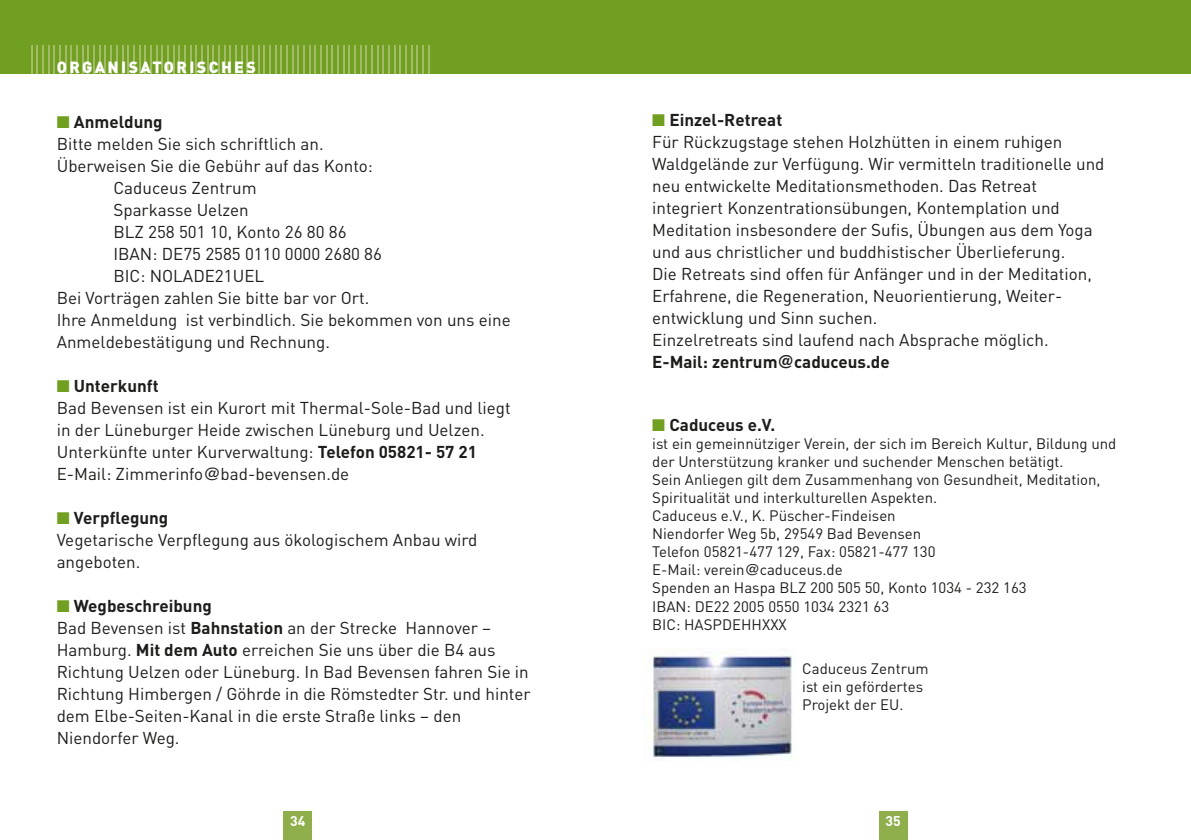
<style>
.page{position:relative;width:1191px;height:840px;background:#fff}
.page>*{position:absolute;margin:0;border:0;box-sizing:border-box;transform-origin:0 0}
.t1{font:17px/22px "DIN";color:#1d1d1b}
.t2{font:700 17px "DIN";color:#1d1d1b}
.t3{font:900 16px "DIN";color:#fff}
.t4{font:15px/18px "DIN";color:#1d1d1b}
.t5{font:14px "DIN Bold SC880";color:#fff}
.s1{color:#719f22}
.s2{font-weight:700}
.s3{font-family:"Helvetica"}
.s4{font-family:"Helvetica";font-weight:700}
</style>
<div class="page">
<div style="left:283px;top:811px;width:29px;height:28px;background:#8faf4c"></div>
<div style="left:879px;top:811px;width:28px;height:28px;background:#8faf4c"></div>
<div style="left:0;top:0;width:1191px;height:74px;background:#719f22"></div>
<svg style="left:31px;top:45px;width:398px;height:29px"></svg>
<img style="left:642px;top:649px;width:154px;height:111px">
<p class="t3" style="left:57px;top:56px;width:38px">ORGANISATO</p>
<p class="t3" style="left:177px;top:56px;width:25px">RISCHES</p>
<p class="t2" style="left:57px;top:110px;width:107px"><span class="s1">■</span> Anmeldung</p>
<p class="t1" style="left:57px;top:132px;width:268px">Bitte melden Sie sich schriftlich an.</p>
<p class="t1" style="left:57px;top:154px;width:318px">Überweisen Sie die Gebühr auf das Konto:</p>
<p class="t1" style="left:113px;top:176px;width:145px">Caduceus Zentrum</p>
<p class="t1" style="left:113px;top:198px;width:137px">Sparkasse Uelzen</p>
<p class="t1" style="left:113px;top:220px;width:235px">BLZ 258 501 10, Konto 26 80 86</p>
<p class="t1" style="left:113px;top:242px;width:270px">I BAN : DE75 2585 0110 0000 2680 86</p>
<p class="t1" style="left:113px;top:264px;width:141px">BIC: NOLADE21UEL</p>
<p class="t1" style="left:57px;top:286px;width:314px">Bei Vorträgen zahlen Sie bitte bar vor Ort.</p>
<p class="t1" style="left:57px;top:308px;width:455px">I hre Anmeldung ist verbindlich. Sie bekommen von uns eine</p>
<p class="t1" style="left:57px;top:330px;width:275px">Anmeldebestätigung und Rechnung.</p>
<p class="t1" style="left:57px;top:374px;width:455px"><span class="s1">■</span> <span class="s2">Unterkunft<br></span>Bad Bevensen ist ein Kurort mit Thermal-Sole-Bad und liegt in der Lüneburger Heide zwischen Lüneburg und Uelzen.<br>Unterkünfte unter Kurverwaltung: <span class="s2">Telefon 05821- 57 21<br></span>E-Mail: Zimmerinfo<span class="s3">@</span>bad-bevensen.de</p>
<p class="t1" style="left:57px;top:506px;width:422px"><span class="s1">■</span> <span class="s2">Verpflegung<br></span>Vegetarische Verpflegung aus ökologischem Anbau wird angeboten.</p>
<p class="t1" style="left:57px;top:594px;width:475px"><span class="s1">■</span> <span class="s2">Wegbeschreibung<br></span>Bad Bevensen ist <span class="s2">Bahnstation</span> an der Strecke Hannover – Hamburg. <span class="s2">Mit dem Auto</span> erreichen Sie uns über die B4 aus Richtung Uelzen oder Lüneburg. I n Bad Bevensen fahren Sie in Richtung Himbergen / Göhrde in die Römstedter Str. und hinter dem Elbe-Seiten-Kanal in die erste Straße links – den<br>N iendorfer Weg.</p>
<p class="t1" style="left:652px;top:108px;width:454px"><span class="s1">■</span> <span class="s2">Einzel-Retreat<br></span>Für Rückzugstage stehen Holzhütten in einem ruhigen Waldgelände zur Verfügung. Wir vermitteln traditionelle und neu entwickelte Meditationsmethoden. Das Retreat integriert Konzentrationsübungen, Kontemplation und Meditation insbesondere der Sufis, Übungen aus dem Yoga und aus christlicher und buddhistischer Überlieferung.<br>Die Retreats sind offen für Anfänger und in der Meditation, Erfahrene, die Regeneration, Neuorientierung, Weiter&shy;entwicklung und Sinn suchen.<br>Einzelretreats sind laufend nach Absprache möglich.<br><span class="s2">E-Mail: zentrum</span><span class="s4">@</span><span class="s2">caduceus.de</span></p>
<p class="t2" style="left:652px;top:414px;width:124px"><span class="s1">■</span> Caduceus e.V.</p>
<p class="t4" style="left:652px;top:434px;width:465px">ist ein gemeinnütziger Verein, der sich im Bereich Kultur, Bildung und der Unterstützung kranker und suchender Menschen betätigt.<br>Sein Anliegen gilt dem Zusammenhang von Gesundheit, Meditation, Spiritualität und interkulturellen Aspekten.<br>Caduceus e.V., K. Püscher-Findeisen<br>N iendorfer Weg 5b, 29549 Bad Bevensen<br>Telefon 05821-477 129, Fax: 05821-477 130<br>E-Mail: verein<span class="s3">@</span>caduceus.de<br>Spenden an Haspa BLZ 200 505 50, Konto 1034 - 232 163<br>iBAN : DE22 2005 0550 1034 2321 63<br>Bic: haspd</p>
<p class="t4" style="left:732px;top:614px;width:56px">ehh xxx</p>
<p class="t4" style="left:802px;top:659px;width:128px">Caduceus Zentrum ist ein gefördertes<br>Projekt der EU.</p>
<p class="t5" style="left:290px;top:811px;width:17px">34</p>
<p class="t5" style="left:885px;top:811px;width:17px">35</p>
</div>
